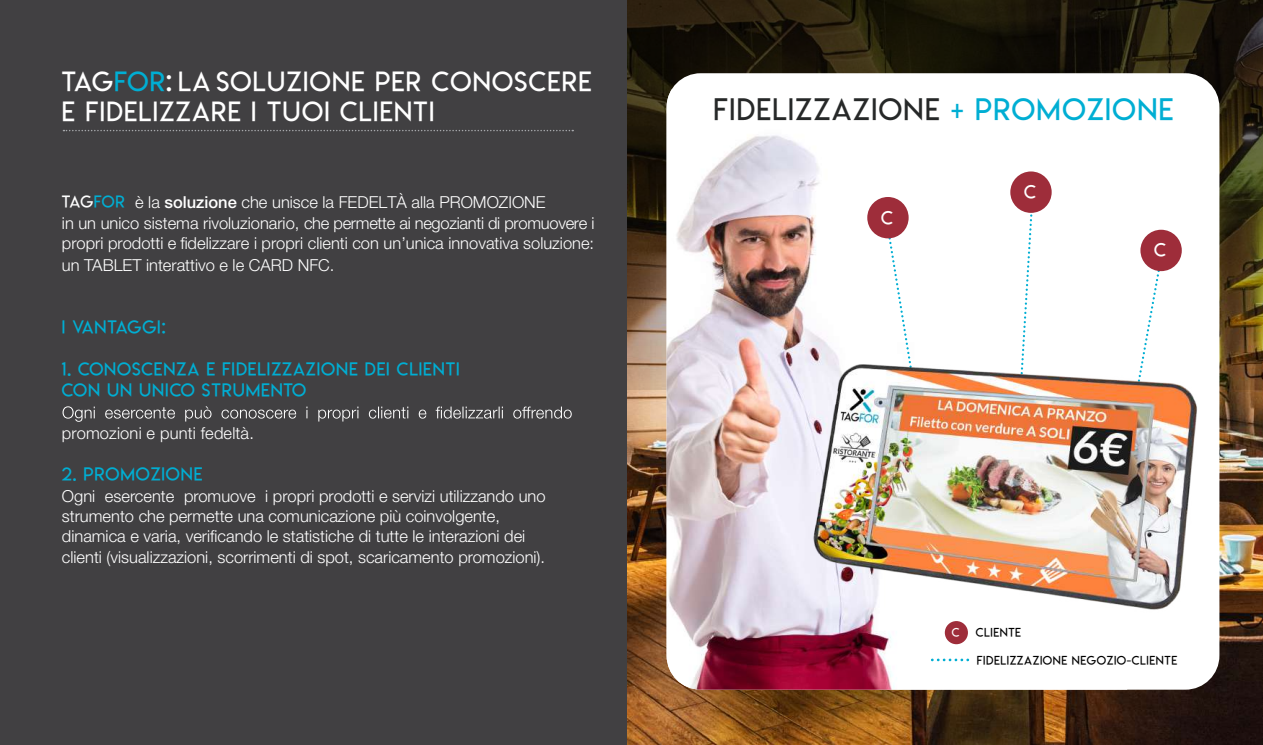
<style>
.page{position:relative;width:1263px;height:745px;background:#fff}
.page>*{position:absolute;margin:0;border:0;box-sizing:border-box;transform-origin:0 0}
.t1{font:30px "Lemon Milklight";letter-spacing:.05em;color:#262828}
.t2{font:27px/30px "Lemon Milklight";letter-spacing:.05em;color:#fff}
.t3{font:18.45px "Lemon Milklight";color:#fff}
.t4{font:18px/21px "Lemon Milklight";letter-spacing:.05em;color:#00aed3}
.t5{font:300 16.5px/20.2px "Helvetica Neue LT Std";color:#fff}
.t6{font:12px "Lemon Milklight";letter-spacing:.05em;color:#000}
.t7{font:12px "Lemon Milklight";color:#fff}
.s1{color:#00aed3}
.s2{font-family:"Lemon Milklight";font-weight:400}
.s3{font-family:"Lemon Milklight";font-weight:400;color:#00aed3}
.s4{font-weight:500}
</style>
<div class="page">
<div style="left:0;top:0;width:633px;height:744px;background:#414042"></div>
<svg style="left:63px;top:406px;width:509px;height:15px"></svg>
<svg style="left:63px;top:130px;width:510px;height:1px"></svg>
<img style="left:627px;top:389px;width:636px;height:355px">
<svg style="left:627px;top:0;width:636px;height:389px;background:#2f2612"></svg>
<div style="left:667px;top:73px;width:552px;height:616px;background:#fff;border-radius:34px"></div>
<img style="left:667px;top:89px;width:380px;height:600px">
<svg style="left:932px;top:658px;width:38px;height:3px"></svg>
<div style="left:945px;top:620px;width:23px;height:23px;background:#9e2d3a;border-radius:50%"></div>
<svg style="left:885px;top:226px;width:46px;height:109px"></svg>
<svg style="left:1015px;top:206px;width:20px;height:129px"></svg>
<svg style="left:1142px;top:260px;width:21px;height:75px"></svg>
<div style="left:867px;top:197px;width:42px;height:41px;background:#9e2d3a;border-radius:50%"></div>
<div style="left:1010px;top:171px;width:42px;height:42px;background:#9e2d3a;border-radius:50%"></div>
<div style="left:1140px;top:229px;width:42px;height:42px;background:#9e2d3a;border-radius:50%"></div>
<img style="left:771px;top:335px;width:464px;height:291px">
<h2 class="t2" style="left:62px;top:66px;width:531px">TAG<span class="s1">FOR</span>: LA SOLUZIONE PER CONOSCERE<br>E FIDELIZZARE I TUOI CLIENTI</h2>
<p class="t5" style="left:62px;top:191px;width:534px"><span class="s2">TAG</span><span class="s3">FOR</span> è la <span class="s4">soluzione</span> che unisce la FEDELTÀ alla PROMOZIONE<br>in un unico sistema rivoluzionario, che permette ai negozianti di promuovere i propri prodotti e fidelizzare i propri clienti con un’unica innovativa soluzione:</p>
<p class="t5" style="left:62px;top:255px;width:274px">un TABLET interattivo e le CARD NFC.</p>
<p class="t4" style="left:62px;top:316px;width:105px">I VANTAGGI:</p>
<p class="t4" style="left:62px;top:358px;width:399px">1. CONOSCENZA E FIDELIZZAZIONE DEI CLIENTI<br>CON UN UNICO STRUMENTO</p>
<p class="t5" style="left:62px;top:423px;width:193px">promozioni e punti fedeltà.</p>
<p class="t4" style="left:62px;top:463px;width:142px">2. PROMOZIONE</p>
<p class="t5" style="left:62px;top:486px;width:485px">Ogni esercente promuove i propri prodotti e servizi utilizzando uno strumento che permette una comunicazione più coinvolgente, dinamica e varia, verificando le statistiche di tutte le interazioni dei clienti (visualizzazioni, scorrimenti di spot, scaricamento promozioni).</p>
<h1 class="t1" style="left:713px;top:91px;width:461px">FIDELIZZAZIONE <span class="s1">+ PROMOZIONE</span></h1>
<p class="t3" style="left:881px;top:206px;width:13px">C</p>
<p class="t3" style="left:1024px;top:180px;width:13px">C</p>
<p class="t3" style="left:1154px;top:239px;width:13px">C</p>
<p class="t7" style="left:952px;top:624px;width:9px">C</p>
<p class="t6" style="left:976px;top:624px;width:47px">CLIENTE</p>
<p class="t6" style="left:977px;top:652px;width:202px">FIDELIZZAZIONE NEGOZIO-CLIENTE</p>
</div>
